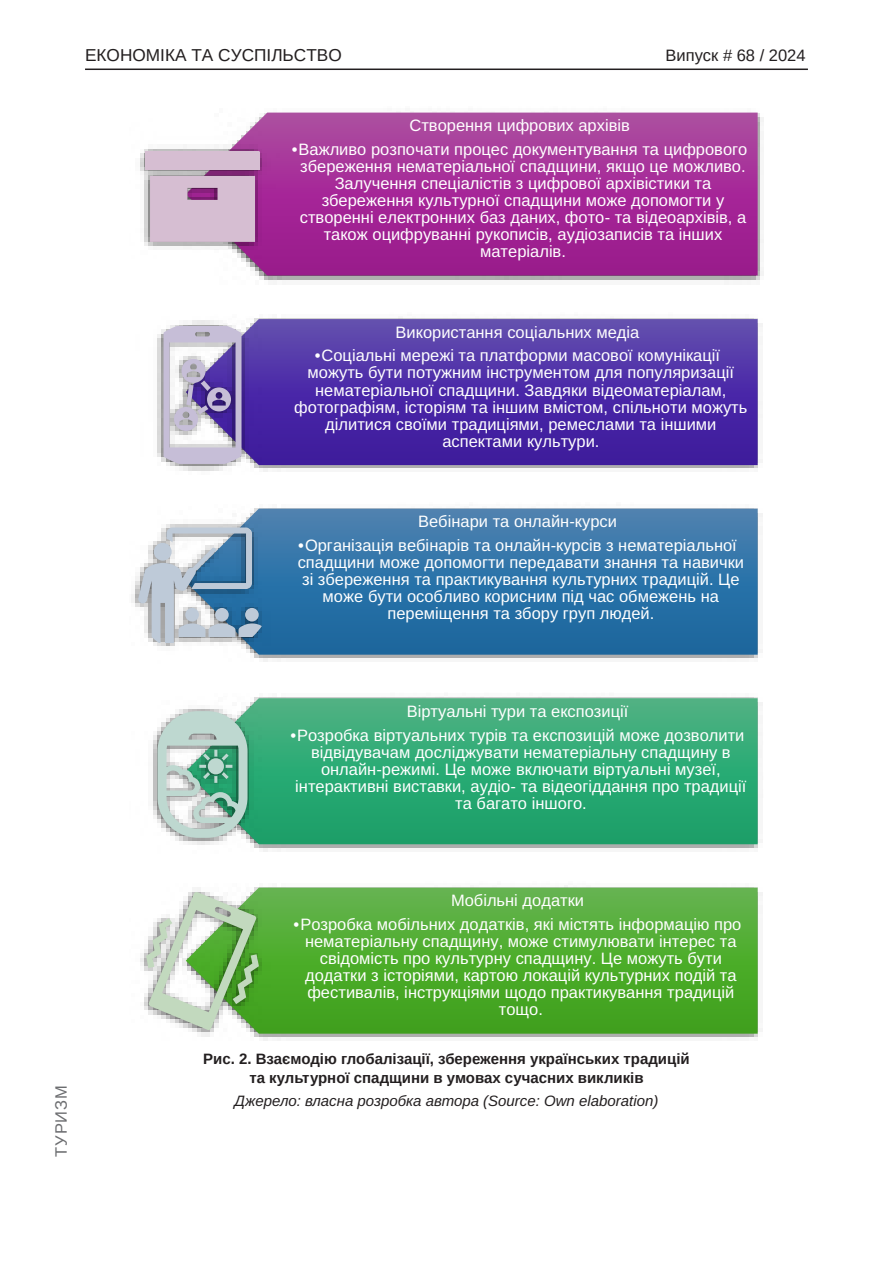
<style>
.page{position:relative;width:893px;height:1263px;background:#fff}
.page>*{position:absolute;margin:0;border:0;box-sizing:border-box;transform-origin:0 0}
.t1{font:17.25px "Arimo";color:#231f20}
.t2{font:16.5px/17.1px "Arimo Roman";color:#fff;text-align:center}
.t3{font:16.5px "Arimo";color:#231f20}
.t4{font:16.5px "Arimo";letter-spacing:.05em;color:#6c6d70}
.Рисунок_N{font:700 15px "Arimo";color:#231f20}
.Джерело{font:italic 15px "Arimo";color:#231f20}
</style>
<div class="page">
<hr style="left:85px;top:69px;width:723px;height:1px;background:#231f20">
<img style="left:275px;top:112px;width:488px;height:167px">
<svg style="left:259px;top:113px;width:499px;height:162px;background:#a42e96"></svg>
<img style="left:140px;top:119px;width:140px;height:157px">
<div style="left:146px;top:152px;width:114px;height:18px;background:#d6bed2"></div>
<svg style="left:150px;top:176px;width:105px;height:66px;background:#d1b5cd"></svg>
<svg style="left:280px;top:319px;width:478px;height:146px;background:#4d2ea6"></svg>
<img style="left:157px;top:317px;width:123px;height:155px">
<svg style="left:164px;top:326px;width:78px;height:138px"></svg>
<svg style="left:280px;top:509px;width:478px;height:146px;background:#2f73a7"></svg>
<img style="left:131px;top:506px;width:149px;height:156px">
<svg style="left:138px;top:527px;width:128px;height:116px"></svg>
<svg style="left:280px;top:698px;width:478px;height:146px;background:#30a975"></svg>
<img style="left:153px;top:696px;width:127px;height:156px">
<svg style="left:158px;top:711px;width:90px;height:127px;background:#aacabe"></svg>
<div style="left:208px;top:758px;width:16px;height:16px;background:#bed8d0;border-radius:50%"></div>
<svg style="left:280px;top:888px;width:478px;height:146px;background:#4fab30"></svg>
<img style="left:140px;top:883px;width:140px;height:157px">
<svg style="left:146px;top:892px;width:113px;height:138px"></svg>
<p class="t1" style="left:85px;top:45px;width:258px">ЕКОНОМІКА ТА СУСПІЛЬСТВО</p>
<p class="t3" style="left:665px;top:46px;width:142px">Випуск # 68 / 2024</p>
<p class="t2" style="left:409px;top:117px;width:222px">Створення цифрових архівів</p>
<p class="t2" style="left:292px;top:141px;width:457px">•Важливо розпочати процес документування та цифрового збереження нематеріальної спадщини, якщо це можливо.<br>Залучення спеціалістів з цифрової архівістики та збереження культурної спадщини може допомогти у створенні електронних баз даних, фото- та відеоархівів, а також оцифруванні рукописів, аудіозаписів та інших матеріалів.</p>
<p class="t2" style="left:396px;top:324px;width:245px">Використання соціальних медіа</p>
<p class="t2" style="left:294px;top:347px;width:455px">•Соціальні мережі та платформи масової комунікації можуть бути потужним інструментом для популяризації нематеріальної спадщини. Завдяки відеоматеріалам, фотографіям, історіям та іншим вмістом, спільноти можуть ділитися своїми традиціями, ремеслами та іншими аспектами культури.</p>
<p class="t2" style="left:418px;top:513px;width:200px">Вебінари та онлайн-курси</p>
<p class="t2" style="left:298px;top:537px;width:448px">•Організація вебінарів та онлайн-курсів з нематеріальної спадщини може допомогти передавати знання та навички зі збереження та практикування культурних традицій. Це може бути особливо корисним під час обмежень на переміщення та збору груп людей.</p>
<p class="t2" style="left:407px;top:703px;width:223px">Віртуальні тури та експозиції</p>
<p class="t2" style="left:290px;top:727px;width:458px">•Розробка віртуальних турів та експозицій може дозволити відвідувачам досліджувати нематеріальну спадщину в онлайн-режимі. Це може включати віртуальні музеї, інтерактивні виставки, аудіо- та відеогіддання про традиції та багато іншого.</p>
<p class="t4" style="left:52px;top:1157px;width:73px;rotate:-90deg">ТУРИЗМ</p>
<p class="t2" style="left:451px;top:892px;width:135px">Мобільні додатки</p>
<p class="t2" style="left:294px;top:916px;width:449px">•Розробка мобільних додатків, які містять інформацію про нематеріальну спадщину, може стимулювати інтерес та свідомість про культурну спадщину. Це можуть бути додатки з історіями, картою локацій культурних подій та фестивалів, інструкціями щодо практикування традицій тощо.</p>
<p class="Рисунок_N" style="left:203px;top:1049px;width:488px">Рис. 2. Взаємодію глобалізації, збереження українських традицій</p>
<p class="Рисунок_N" style="left:249px;top:1068px;width:396px">та культурної спадщини в умовах сучасних викликів</p>
<p class="Джерело" style="left:235px;top:1090px;width:425px">Джерело: власна розробка автора (Source: Own elaboration)</p>
</div>
